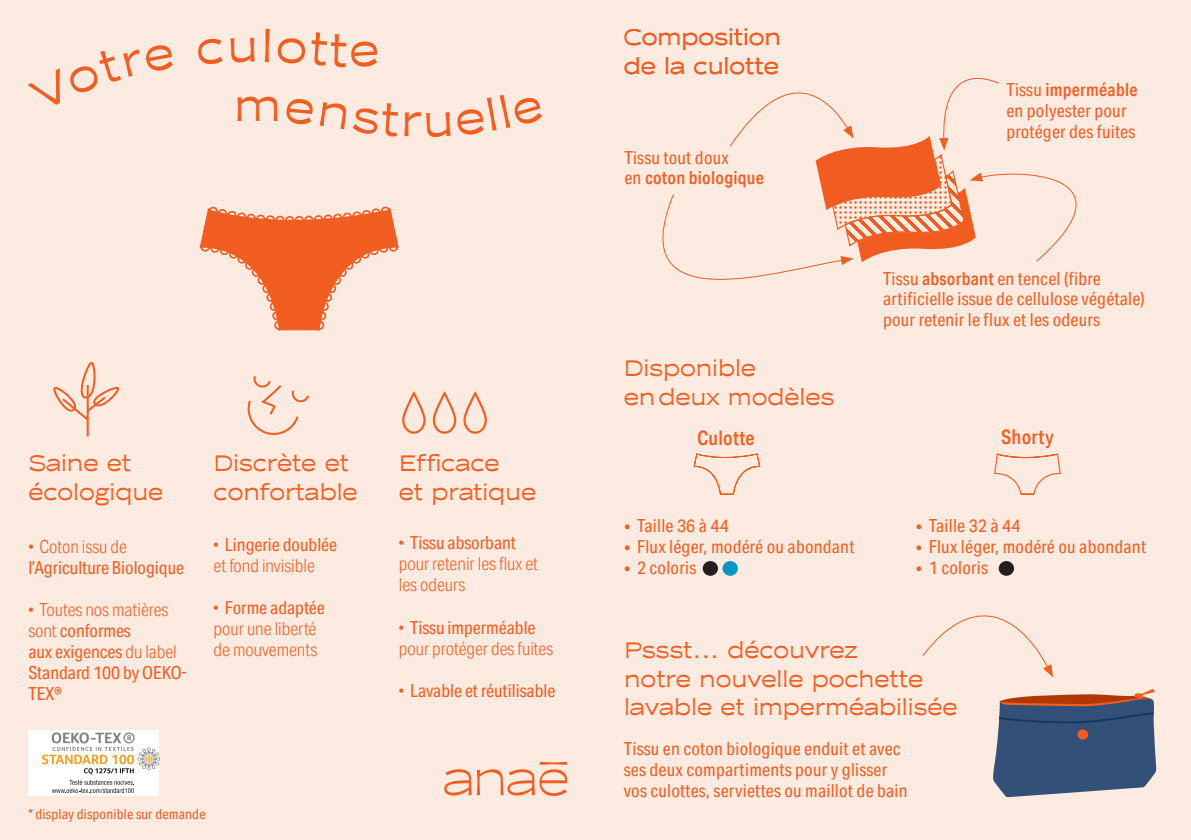
<style>
.page{position:relative;width:1191px;height:840px;background:#fff}
.page>*{position:absolute;margin:0;border:0;box-sizing:border-box;transform-origin:0 0}
.t1{font:47.6px "Moche";color:#f25d21}
.t2{font:24px/28.8px "Moche";color:#f25d21}
.t3{font:500 20px "Aktiv Grotesk Cd";letter-spacing:.015em;color:#f25d21}
.t4{font:18px/21px "Aktiv Grotesk Cd";letter-spacing:.015em;color:#f25d21}
.t5{font:300 18px/21px "Aktiv Grotesk Cd";color:#f25d21}
.t6{font:14px "Aktiv Grotesk Cd";letter-spacing:.015em;color:#f25d21}
.s1{font-weight:300}
.s2{font-weight:400}
.s3{font-weight:500}
</style>
<div class="page">
<div style="left:0;top:0;width:595px;height:839px;background:#fdeae0"></div>
<svg style="left:444px;top:768px;width:27px;height:27px"></svg>
<svg style="left:477px;top:761px;width:90px;height:34px;background:#fac7b1"></svg>
<svg style="left:28px;top:730px;width:131px;height:65px"></svg>
<svg style="left:53px;top:356px;width:71px;height:82px;background:#fbdbcc"></svg>
<svg style="left:245px;top:373px;width:66px;height:64px;background:#fcded0"></svg>
<svg style="left:401px;top:391px;width:87px;height:43px;background:#fbd2c0"></svg>
<svg style="left:199px;top:205px;width:201px;height:127px;background:#f7a17d"></svg>
<div style="left:595px;top:0;width:596px;height:839px;background:#fdeae0"></div>
<svg style="left:693px;top:452px;width:68px;height:43px;background:#fbdcce"></svg>
<svg style="left:993px;top:452px;width:68px;height:43px;background:#fcded0"></svg>
<svg style="left:620px;top:61px;width:519px;height:262px;background:#fcded0"></svg>
<svg style="left:992px;top:688px;width:164px;height:108px;background:#5b657e"></svg>
<div style="left:702px;top:560px;width:16px;height:15px;background:#231f20;border-radius:50%"></div>
<svg style="left:998px;top:560px;width:16px;height:15px"></svg>
<div style="left:722px;top:560px;width:16px;height:15px;background:#0298c2;border-radius:50%"></div>
<div style="left:921px;top:594px;width:132px;height:83px;background:#fdeae0"></div>
<div style="left:28px;top:43px;width:146px;height:69px;background:#fdeae0"></div>
<svg style="left:197px;top:38px;width:26px;height:27px"></svg>
<svg style="left:231px;top:38px;width:24px;height:25px"></svg>
<svg style="left:265px;top:29px;width:5px;height:33px"></svg>
<div style="left:277px;top:32px;width:101px;height:35px;background:#fdeae0"></div>
<svg style="left:285px;top:98px;width:28px;height:27px"></svg>
<div style="left:319px;top:101px;width:131px;height:36px;background:#fdeae0"></div>
<div style="left:456px;top:95px;width:87px;height:41px;background:#fdeae0"></div>
<p class="t1" style="left:234px;top:77px;width:49px">m</p>
<p class="t2" style="left:28px;top:448px;width:136px">Saine et écologique</p>
<p class="t2" style="left:214px;top:448px;width:145px">Discrète et confortable</p>
<p class="t2" style="left:399px;top:448px;width:139px">Efficace<br>et pratique</p>
<p class="t4" style="left:28px;top:535px;width:157px"><span class="s1">• Coton issu de </span>l’Agriculture Biologique</p>
<p class="t4" style="left:28px;top:598px;width:160px"><span class="s1">• Toutes nos matières sont</span> conformes<br>aux exigences <span class="s1">du label<br></span>Standard 100 by OEKO-<br>TEX®</p>
<p class="t5" style="left:399px;top:532px;width:141px">• <span class="s2">Tissu absorbant </span>pour retenir les flux et les odeurs</p>
<p class="t5" style="left:399px;top:616px;width:156px">• <span class="s2">Tissu imperméable </span>pour protéger des fuites</p>
<p class="t4" style="left:399px;top:679px;width:158px"><span class="s1">•</span> Lavable et réutilisable</p>
<p class="t5" style="left:214px;top:533px;width:125px">• <span class="s2">Lingerie doublée </span>et fond invisible</p>
<p class="t5" style="left:214px;top:596px;width:113px">• <span class="s2">Forme adaptée </span>pour une liberté de mouvements</p>
<p class="t6" style="left:28px;top:805px;width:179px">* display disponible sur demande</p>
<p class="t2" style="left:624px;top:23px;width:159px">Composition de la culotte</p>
<p class="t4" style="left:624px;top:146px;width:141px">Tissu tout doux<br>en <span class="s3">coton biologique</span></p>
<p class="t2" style="left:624px;top:353px;width:212px">Disponible endeux modèles</p>
<p class="t4" style="left:1006px;top:79px;width:133px">Tissu <span class="s3">imperméable </span>en polyester pour protéger des fuites</p>
<p class="t4" style="left:883px;top:267px;width:263px">Tissu <span class="s3">absorbant</span> en tencel (fibre artificielle issue de cellulose végétale) pour retenir le flux et les odeurs</p>
<p class="t3" style="left:697px;top:425px;width:59px">Culotte</p>
<p class="t3" style="left:1001px;top:425px;width:54px">Shorty</p>
<p class="t4" style="left:624px;top:514px;width:106px">• Taille 36 à 44</p>
<p class="t4" style="left:624px;top:535px;width:231px">• Flux léger, modéré ou abondant</p>
<p class="t4" style="left:624px;top:556px;width:73px">• 2 coloris</p>
<p class="t4" style="left:916px;top:514px;width:106px">• Taille 32 à 44</p>
<p class="t4" style="left:916px;top:535px;width:231px">• Flux léger, modéré ou abondant</p>
<p class="t4" style="left:916px;top:556px;width:73px">• 1 coloris</p>
<p class="t2" style="left:624px;top:635px;width:335px">Pssst... découvrez<br>notre nouvelle pochette lavable et imperméabilisée</p>
<p class="t4" style="left:624px;top:737px;width:285px">Tissu en coton biologique enduit et avec ses deux compartiments pour y glisser vos culottes, serviettes ou maillot de bain</p>
</div>
